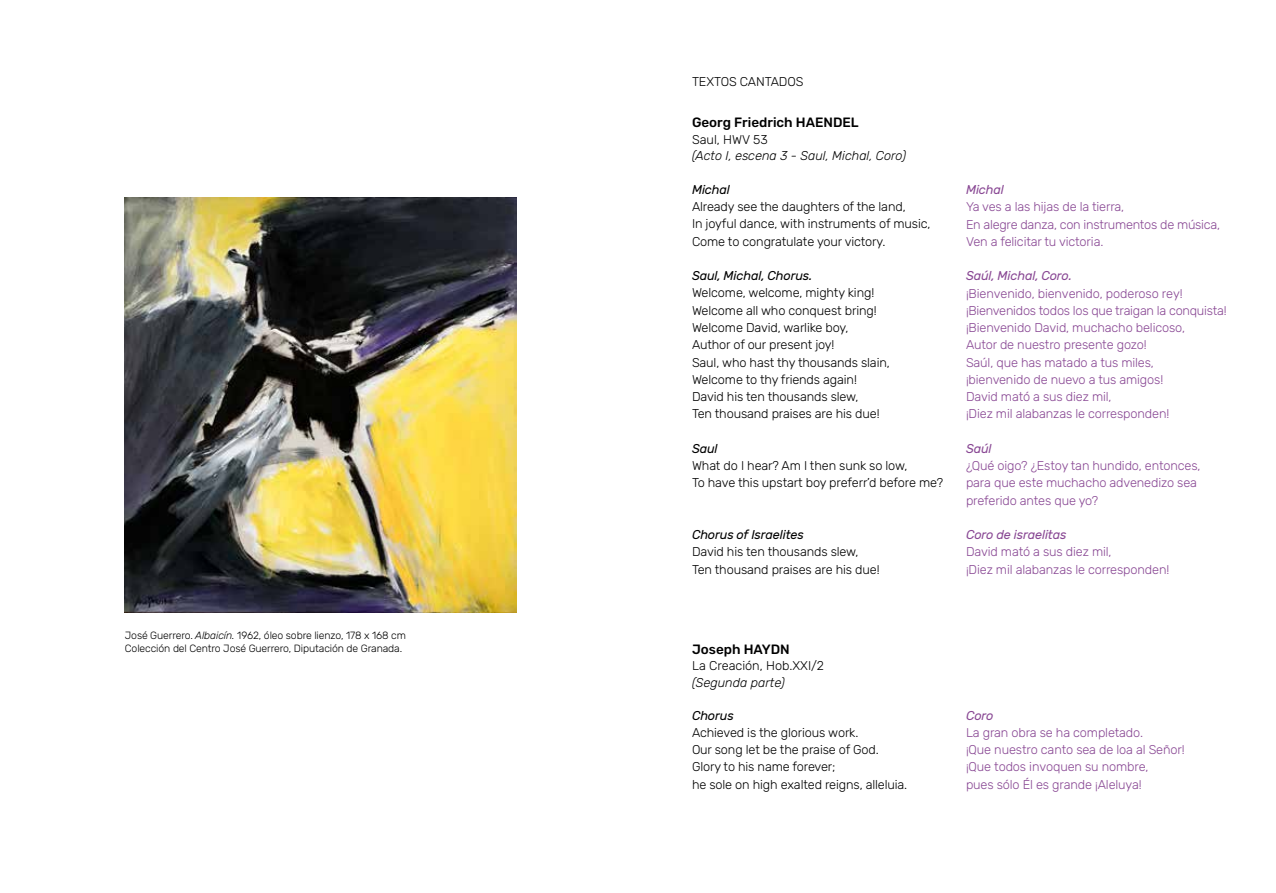
<style>
.page{position:relative;width:1276px;height:893px;background:#fff}
.page>*{position:absolute;margin:0;border:0;box-sizing:border-box;transform-origin:0 0}
.t1{font:500 13.5px "Rubik";color:#000}
.t2{font:300 12.75px/17.2px "Rubik";letter-spacing:-.01em;color:#894894}
.t3{font:300 12.75px/17.2px "Rubik";letter-spacing:-.01em;color:#000}
.t4{font:italic 12.75px "Rubik";letter-spacing:-.01em;color:#000}
.t5{font:italic 12.75px "Rubik";letter-spacing:-.01em;color:#894894}
.t6{font:italic 300 12.75px "Rubik";color:#000}
.t7{font:300 10.5px/12.6px "Rubik";letter-spacing:-.01em;color:#000}
.s1{font-style:italic}
</style>
<div class="page">
<img style="left:125px;top:197px;width:391px;height:416px">
<p class="t7" style="left:125px;top:630px;width:283px">José Guerrero. <span class="s1">Albaicín.</span> 1962, óleo sobre lienzo, 178 x 168 cm<br>Colección del Centro José Guerrero, Diputación de Granada.</p>
<p class="t3" style="left:692px;top:73px;width:113px">TEXTOS CANTADOS</p>
<p class="t1" style="left:692px;top:115px;width:168px">Georg Friedrich HAENDEL</p>
<p class="t3" style="left:692px;top:131px;width:77px">Saul, HWV 53</p>
<p class="t6" style="left:692px;top:149px;width:216px">(Acto I, escena 3 - Saul, Michal, Coro)</p>
<p class="t4" style="left:692px;top:182px;width:39px">Michal</p>
<p class="t3" style="left:692px;top:199px;width:240px">Already see the daughters of the land,<br>In joyful dance, with instruments of music,<br>Come to congratulate your victory.</p>
<p class="t4" style="left:692px;top:269px;width:122px">Saul, Michal, Chorus.</p>
<p class="t3" style="left:692px;top:285px;width:199px">Welcome, welcome, mighty king!<br>Welcome all who conquest bring!<br>Welcome David, warlike boy,<br>Author of our present joy!<br>Saul, who hast thy thousands slain,<br>Welcome to thy friends again!<br>David his ten thousands slew,<br>Ten thousand praises are his due!</p>
<p class="t4" style="left:692px;top:441px;width:27px">Saul</p>
<p class="t3" style="left:692px;top:457px;width:253px">What do I hear? Am I then sunk so low,<br>To have this upstart boy preferr’d before me?</p>
<p class="t4" style="left:692px;top:528px;width:114px">Chorus of Israelites</p>
<p class="t3" style="left:692px;top:544px;width:189px">David his ten thousands slew,<br>Ten thousand praises are his due!</p>
<p class="t5" style="left:966px;top:183px;width:39px">Michal</p>
<p class="t2" style="left:966px;top:199px;width:255px">Ya ves a las hijas de la tierra,<br>En alegre danza, con instrumentos de música,<br>Ven a felicitar tu victoria.</p>
<p class="t5" style="left:966px;top:269px;width:107px">Saúl, Michal, Coro.</p>
<p class="t2" style="left:966px;top:285px;width:262px">¡Bienvenido, bienvenido, poderoso rey! ¡Bienvenidos todos los que traigan la conquista! ¡Bienvenido David, muchacho belicoso,<br>Autor de nuestro presente gozo!<br>Saúl, que has matado a tus miles,<br>¡bienvenido de nuevo a tus amigos!<br>David mató a sus diez mil,<br>¡Diez mil alabanzas le corresponden!</p>
<p class="t5" style="left:966px;top:441px;width:27px">Saúl</p>
<p class="t2" style="left:966px;top:457px;width:236px">¿Qué oigo? ¿Estoy tan hundido, entonces, para que este muchacho advenedizo sea preferido antes que yo?</p>
<p class="t5" style="left:966px;top:528px;width:102px">Coro de israelitas</p>
<p class="t2" style="left:966px;top:544px;width:205px">David mató a sus diez mil,<br>¡Diez mil alabanzas le corresponden!</p>
<p class="t1" style="left:692px;top:641px;width:99px">Joseph HAYDN</p>
<p class="t3" style="left:692px;top:657px;width:134px">La Creación, Hob.XXI/2</p>
<p class="t6" style="left:692px;top:675px;width:94px">(Segunda parte)</p>
<p class="t4" style="left:692px;top:708px;width:43px">Chorus</p>
<p class="t3" style="left:692px;top:724px;width:217px">Achieved is the glorious work.<br>Our song let be the praise of God.<br>Glory to his name forever;<br>he sole on high exalted reigns, alleluia.</p>
<p class="t5" style="left:966px;top:708px;width:29px">Coro</p>
<p class="t2" style="left:966px;top:724px;width:220px">La gran obra se ha completado.<br>¡Que nuestro canto sea de loa al Señor! ¡Que todos invoquen su nombre,<br>pues sólo Él es grande ¡Aleluya!</p>
</div>
